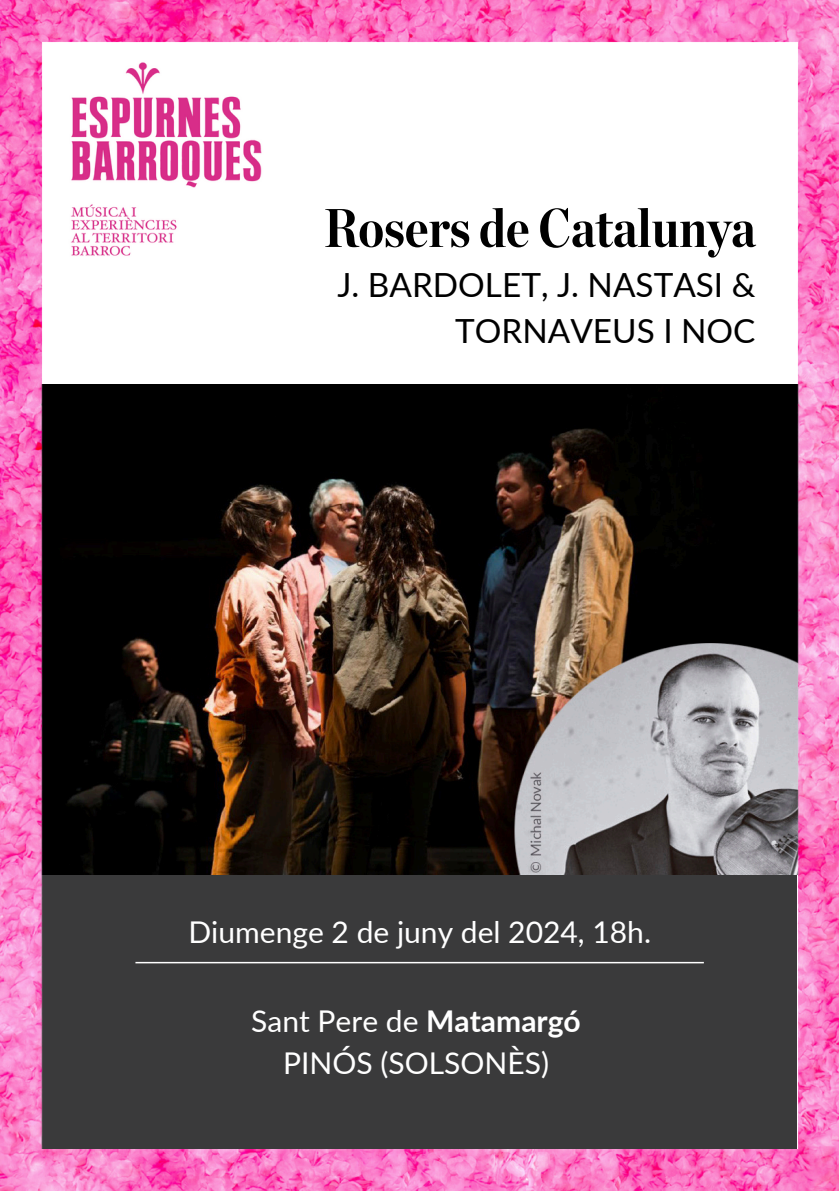
<style>
.page{position:relative;width:839px;height:1191px;background:#fff}
.page>*{position:absolute;margin:0;border:0;box-sizing:border-box;transform-origin:0 0}
.t1{font:700 54.4px "Chronicle Disp Cond";color:#000}
.t2{font:33.4px/46.4px "Lato";color:#000;text-align:right}
.t3{font:30px "Lato";color:#fff}
.s1{font-weight:700}
</style>
<div class="page">
<img style="left:0;top:0;width:838px;height:1191px">
<div style="left:42px;top:42px;width:755px;height:1106px;background:#fff"></div>
<div style="left:42px;top:874px;width:754px;height:275px;background:#3a3a3b"></div>
<img style="left:0;top:384px;width:806px;height:490px">
<hr style="left:135px;top:962px;width:568px;height:1px;background:#fff">
<img style="left:71px;top:62px;width:191px;height:194px">
<p class="t1" style="left:324px;top:203px;width:433px">Rosers de Catalunya</p>
<p class="t2" style="left:337px;top:261px;width:419px">J. BARDOLET, J. NASTASI &amp;<br>TORNAVEUS I NOC</p>
<h1 class="t3" style="left:188px;top:913px;width:464px">Diumenge 2 de juny del 2024, 18h.</h1>
<h2 class="t3" style="left:251px;top:1003px;width:331px">Sant Pere de <span class="s1">Matamargó</span></h2>
<p class="t3" style="left:283px;top:1045px;width:267px">PINÓS (SOLSONÈS)</p>
</div>
